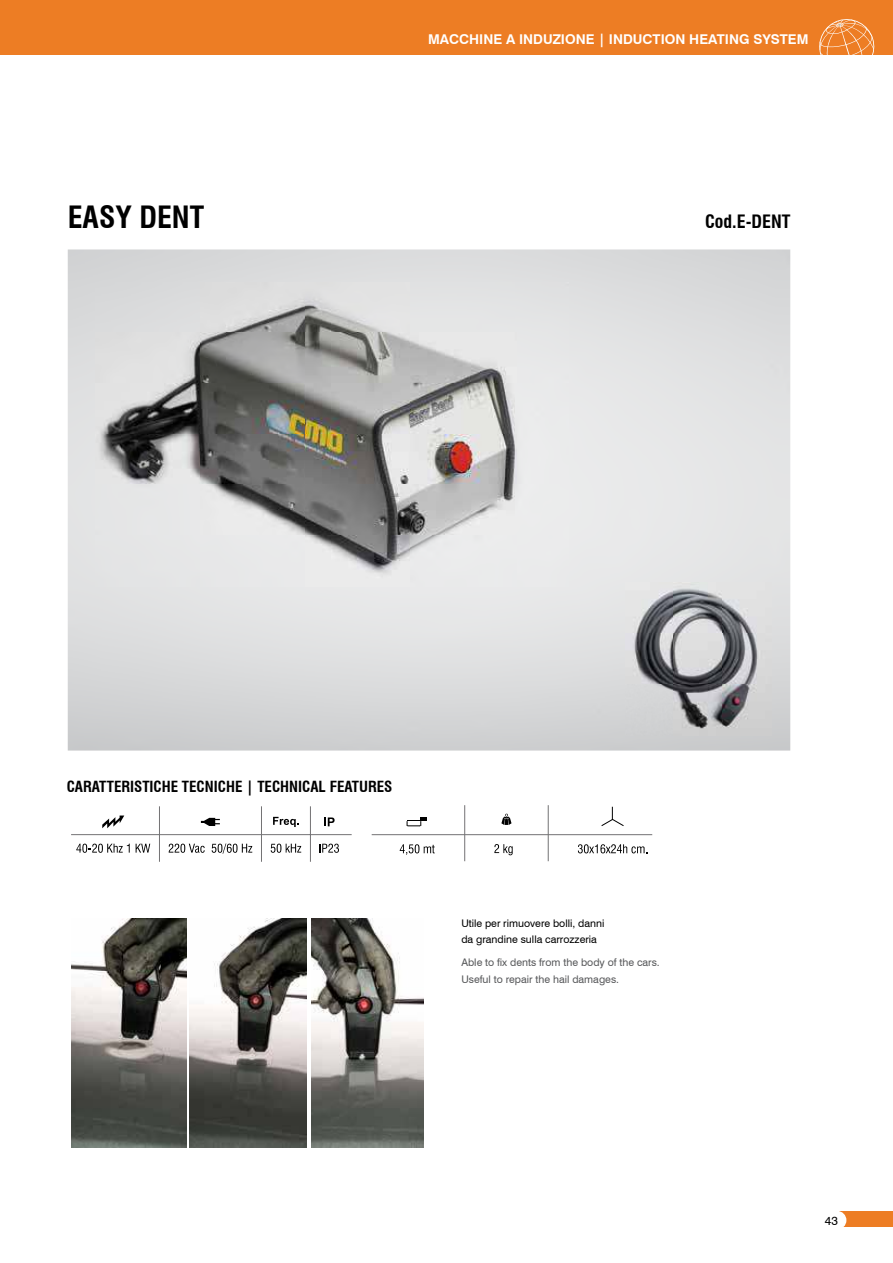
<style>
.page{position:relative;width:893px;height:1263px;background:#fff}
.page>*{position:absolute;margin:0;border:0;box-sizing:border-box;transform-origin:0 0}
.t1{font:700 condensed 30px "Swiss 721 BT";color:#000}
.t2{font:700 condensed 18px "Swiss 721 BT";color:#000}
.t3{font:700 condensed 15px "Swiss 721 BT";color:#000}
.t4{font:700 13.5px "Swiss 721 BT";color:#fff}
.t5{font:12px "Swiss 721 BT";color:#000}
.t6{font:10.5px/16.5px "Swiss 721 BT";color:#57585a}
.t7{font:10.5px/16.5px "Swiss 721 BT";color:#000}
</style>
<div class="page">
<div style="left:0;top:0;width:893px;height:55px;background:#ed7d24"></div>
<svg style="left:819px;top:19px;width:56px;height:36px"></svg>
<div style="left:839px;top:1211px;width:54px;height:16px;background:#ed7d24"></div>
<svg style="left:839px;top:1211px;width:7px;height:16px"></svg>
<img style="left:311px;top:919px;width:113px;height:229px">
<img style="left:71px;top:919px;width:115px;height:229px">
<img style="left:190px;top:919px;width:116px;height:229px">
<img style="left:625px;top:583px;width:146px;height:153px">
<img style="left:96px;top:282px;width:472px;height:304px">
<svg style="left:102px;top:815px;width:22px;height:13px"></svg>
<svg style="left:76px;top:844px;width:54px;height:9px"></svg>
<svg style="left:136px;top:844px;width:14px;height:9px"></svg>
<svg style="left:273px;top:817px;width:26px;height:10px"></svg>
<svg style="left:271px;top:844px;width:30px;height:9px"></svg>
<svg style="left:324px;top:817px;width:11px;height:9px"></svg>
<svg style="left:320px;top:844px;width:19px;height:9px"></svg>
<hr style="left:71px;top:834px;width:281px;height:1px;background:#737274">
<hr style="left:159px;top:806px;width:1px;height:56px;background:#737274">
<hr style="left:261px;top:806px;width:1px;height:56px;background:#737274">
<hr style="left:310px;top:806px;width:1px;height:56px;background:#737274">
<svg style="left:201px;top:818px;width:19px;height:8px"></svg>
<svg style="left:169px;top:844px;width:36px;height:9px"></svg>
<svg style="left:212px;top:843px;width:40px;height:11px"></svg>
<hr style="left:372px;top:797px;width:280px;height:1px;background:#737274">
<hr style="left:464px;top:805px;width:1px;height:56px;background:#737274">
<svg style="left:578px;top:844px;width:69px;height:9px"></svg>
<svg style="left:601px;top:806px;width:23px;height:20px"></svg>
<hr style="left:548px;top:805px;width:1px;height:56px;background:#737274">
<svg style="left:501px;top:813px;width:10px;height:12px"></svg>
<svg style="left:494px;top:844px;width:19px;height:11px"></svg>
<hr style="left:372px;top:834px;width:280px;height:1px;background:#737274">
<svg style="left:400px;top:844px;width:35px;height:11px"></svg>
<svg style="left:407px;top:817px;width:19px;height:9px"></svg>
<h1 class="t1" style="left:68px;top:199px;width:138px">EASY DENT</h1>
<p class="t4" style="left:428px;top:34px;width:382px">MACCHINE A INDUZIONE | INDUCTION HEATING SYSTEM</p>
<h2 class="t2" style="left:705px;top:211px;width:87px">Cod.E-DENT</h2>
<h3 class="t3" style="left:67px;top:778px;width:327px">CARATTERISTICHE TECNICHE | TECHNICAL FEATURES</h3>
<p class="t7" style="left:461px;top:914px;width:144px">Utile per rimuovere bolli, danni da grandine sulla carrozzeria</p>
<p class="t6" style="left:461px;top:954px;width:200px">Able to fix dents from the body of the cars.<br>Useful to repair the hail damages.</p>
<p class="t5" style="left:825px;top:1213px;width:15px">43</p>
</div>
